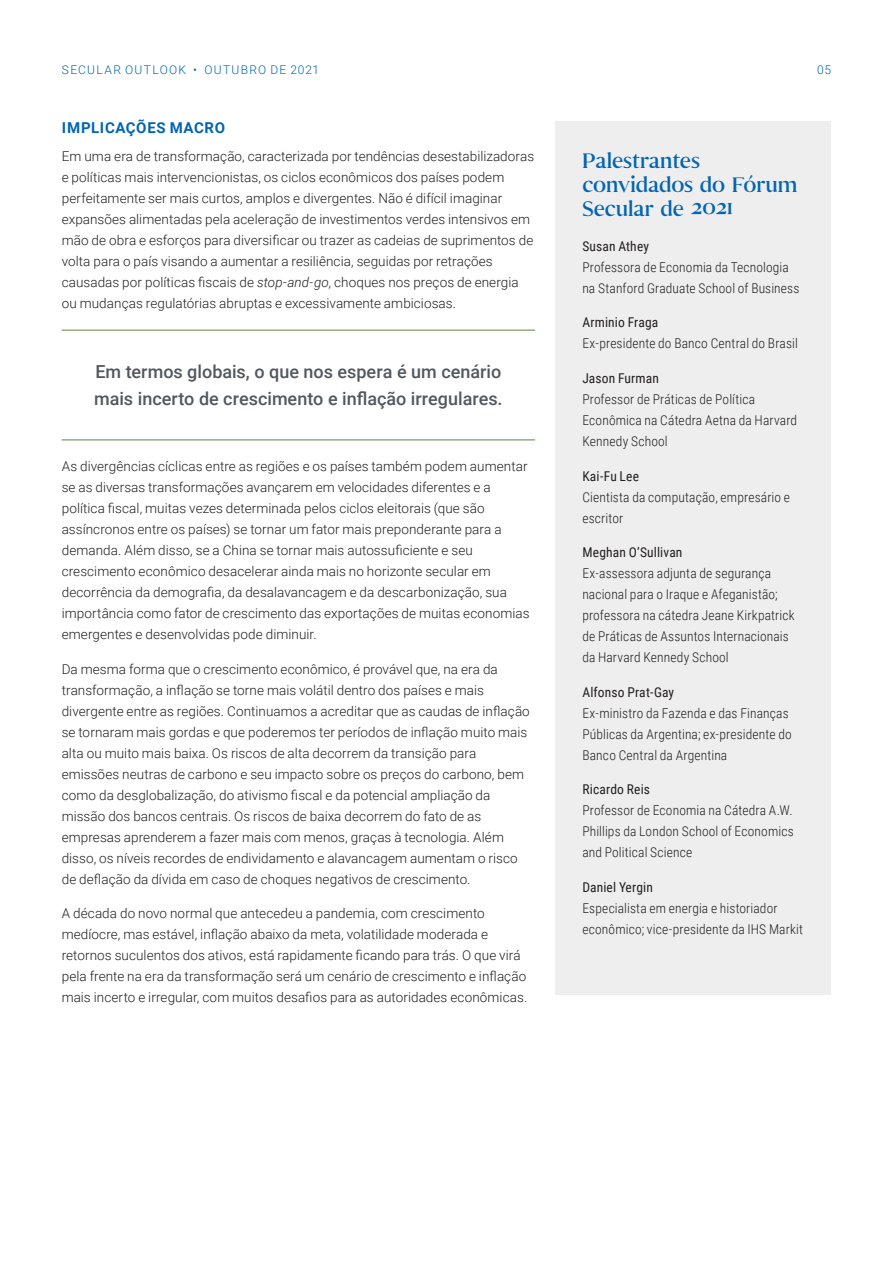
<style>
.page{position:relative;width:893px;height:1263px;background:#fff}
.page>*{position:absolute;margin:0;border:0;box-sizing:border-box;transform-origin:0 0}
.Forum_Headline_Sen_R{font:21px/24px "Senhan";letter-spacing:-.005em;color:#0165b1}
.Callout_Number_Sen_R{font:500 18px/27px "Roboto";color:#52585f}
.Subhead_Rob_B_10_14{font:700 15px "Roboto";letter-spacing:.045em;color:#0165b1}
.Body_Copy_Rob_L_9_14{font:300 13.5px/21px "Roboto";letter-spacing:.005em;color:#231f20}
.Author_Title_Rob_L_8{font:300 13.5px/21px "Roboto Condensed";letter-spacing:.01em;color:#231f20}
.Author_Title_Rob_L_8-2{font:13.5px "Roboto Condensed";letter-spacing:.01em;color:#231f20}
.t1{font:300 12px "Roboto";letter-spacing:.105em;color:#0165b1}
.s1{font-style:italic}
</style>
<div class="page">
<hr style="left:62px;top:330px;width:473px;height:1px;background:#5f813c">
<hr style="left:62px;top:439px;width:473px;height:1px;background:#5f813c">
<div style="left:555px;top:122px;width:276px;height:873px;background:#eeeeef"></div>
<p class="t1" style="left:62px;top:62px;width:259px">SECULAR OUTLOOK • OUTUBRO DE 2021</p>
<p class="t1" style="left:817px;top:62px;width:15px">05</p>
<p class="Subhead_Rob_B_10_14" style="left:62px;top:117px;width:165px">IMPLICAÇÕES MACRO</p>
<p class="Body_Copy_Rob_L_9_14" style="left:62px;top:145px;width:474px">Em uma era de transformação, caracterizada por tendências desestabilizadoras e políticas mais intervencionistas, os ciclos econômicos dos países podem perfeitamente ser mais curtos, amplos e divergentes. Não é difícil imaginar expansões alimentadas pela aceleração de investimentos verdes intensivos em mão de obra e esforços para diversificar ou trazer as cadeias de suprimentos de volta para o país visando a aumentar a resiliência, seguidas por retrações causadas por políticas fiscais de <span class="s1">stop-and-go</span>, choques nos preços de energia ou mudanças regulatórias abruptas e excessivamente ambiciosas.</p>
<p class="Callout_Number_Sen_R" style="left:94px;top:357px;width:410px">Em termos globais, o que nos espera é um cenário mais incerto de crescimento e inflação irregulares.</p>
<p class="Body_Copy_Rob_L_9_14" style="left:62px;top:455px;width:469px">As divergências cíclicas entre as regiões e os países também podem aumentar se as diversas transformações avançarem em velocidades diferentes e a política fiscal, muitas vezes determinada pelos ciclos eleitorais (que são assíncronos entre os países) se tornar um fator mais preponderante para a demanda. Além disso, se a China se tornar mais autossuficiente e seu crescimento econômico desacelerar ainda mais no horizonte secular em decorrência da demografia, da desalavancagem e da descarbonização, sua importância como fator de crescimento das exportações de muitas economias emergentes e desenvolvidas pode diminuir.</p>
<p class="Body_Copy_Rob_L_9_14" style="left:62px;top:658px;width:470px">Da mesma forma que o crescimento econômico, é provável que, na era da transformação, a inflação se torne mais volátil dentro dos países e mais divergente entre as regiões. Continuamos a acreditar que as caudas de inflação se tornaram mais gordas e que poderemos ter períodos de inflação muito mais alta ou muito mais baixa. Os riscos de alta decorrem da transição para emissões neutras de carbono e seu impacto sobre os preços do carbono, bem como da desglobalização, do ativismo fiscal e da potencial ampliação da missão dos bancos centrais. Os riscos de baixa decorrem do fato de as empresas aprenderem a fazer mais com menos, graças à tecnologia. Além disso, os níveis recordes de endividamento e alavancagem aumentam o risco de deflação da dívida em caso de choques negativos de crescimento.</p>
<p class="Body_Copy_Rob_L_9_14" style="left:62px;top:902px;width:467px">A década do novo normal que antecedeu a pandemia, com crescimento medíocre, mas estável, inflação abaixo da meta, volatilidade moderada e retornos suculentos dos ativos, está rapidamente ficando para trás. O que virá pela frente na era da transformação será um cenário de crescimento e inflação mais incerto e irregular, com muitos desafios para as autoridades econômicas.</p>
<p class="Forum_Headline_Sen_R" style="left:582px;top:147px;width:217px">Palestrantes convidados do Fórum<br>Secular de 2021</p>
<p class="Author_Title_Rob_L_8-2" style="left:582px;top:237px;width:68px">Susan Athey</p>
<p class="Author_Title_Rob_L_8" style="left:582px;top:256px;width:219px">Professora de Economia da Tecnologia na Stanford Graduate School of Business</p>
<p class="Author_Title_Rob_L_8-2" style="left:582px;top:313px;width:77px">Arminio Fraga</p>
<p class="Author_Title_Rob_L_8" style="left:582px;top:333px;width:217px">Ex-presidente do Banco Central do Brasil</p>
<p class="Author_Title_Rob_L_8-2" style="left:582px;top:369px;width:78px">Jason Furman</p>
<p class="Author_Title_Rob_L_8" style="left:582px;top:388px;width:216px">Professor de Práticas de Política<br>Econômica na Cátedra Aetna da Harvard<br>Kennedy School</p>
<p class="Author_Title_Rob_L_8-2" style="left:582px;top:466px;width:58px">Kai-Fu Lee</p>
<p class="Author_Title_Rob_L_8" style="left:582px;top:486px;width:209px">Cientista da computação, empresário e escritor</p>
<p class="Author_Title_Rob_L_8-2" style="left:582px;top:543px;width:102px">Meghan O’Sullivan</p>
<p class="Author_Title_Rob_L_8" style="left:582px;top:562px;width:214px">Ex-assessora adjunta de segurança nacional para o Iraque e Afeganistão; professora na cátedra Jeane Kirkpatrick de Práticas de Assuntos Internacionais da Harvard Kennedy School</p>
<p class="Author_Title_Rob_L_8-2" style="left:582px;top:682px;width:93px">Alfonso Prat-Gay</p>
<p class="Author_Title_Rob_L_8" style="left:582px;top:702px;width:211px">Ex-ministro da Fazenda e das Finanças<br>Públicas da Argentina; ex-presidente do<br>Banco Central da Argentina</p>
<p class="Author_Title_Rob_L_8-2" style="left:582px;top:780px;width:69px">Ricardo Reis</p>
<p class="Author_Title_Rob_L_8" style="left:582px;top:799px;width:213px;text-align:justify">Professor de Economia na Cátedra A.W.<br>Phillips da London School of Economics and Political Science</p>
<p class="Author_Title_Rob_L_8-2" style="left:582px;top:877px;width:72px">Daniel Yergin</p>
<p class="Author_Title_Rob_L_8" style="left:582px;top:897px;width:222px">Especialista em energia e historiador econômico; vice-presidente da IHS Markit</p>
</div>
